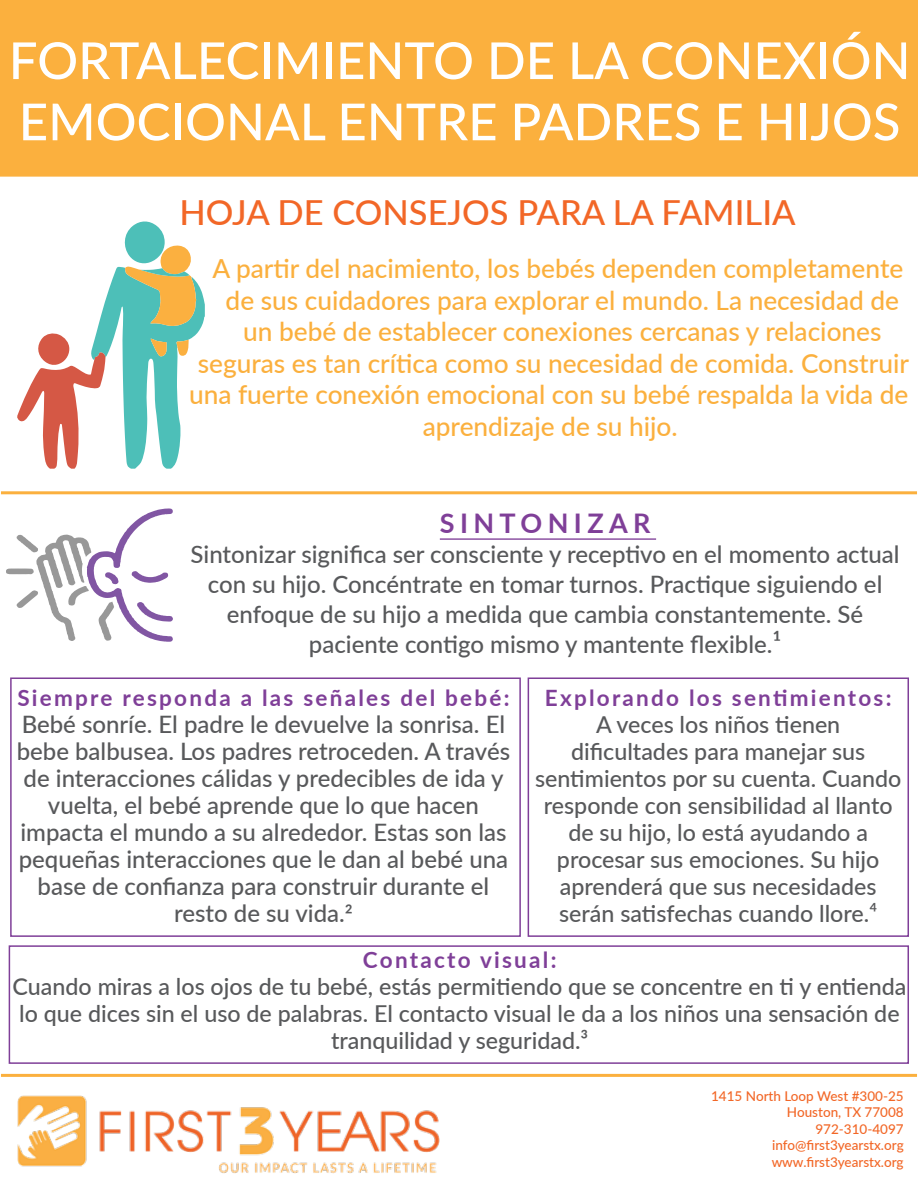
<style>
.page{position:relative;width:918px;height:1188px;background:#fff}
.page>*{position:absolute;margin:0;border:0;box-sizing:border-box;transform-origin:0 0}
.t1{font:500 51px/61.2px "Lato";color:#fff}
.t2{font:500 34.5px "Lato";color:#f26727}
.t3{font:700 27px "Lato";letter-spacing:.2em;color:#7f3f98}
.t4{font:500 26.25px "Lato";color:#fbb03e}
.t5{font:500 24px/27px "Lato";color:#58595b;text-align:center}
.t6{font:500 23.25px/27px "Lato";color:#58595b;text-align:center}
.t7{font:700 22.5px "Lato";letter-spacing:.1em;color:#7f3f98}
.t8{font:500 13.5px/16.5px "Lato";color:#f26727;text-align:right}
.s1{font-size:27px}
</style>
<div class="page">
<div style="left:0;top:0;width:918px;height:177px;background:#fbb03e"></div>
<svg style="left:6px;top:508px;width:167px;height:134px"></svg>
<hr style="left:440px;top:538px;width:216px;height:2px;background:#7f3f98">
<div style="left:10px;top:677px;width:511px;height:260px;border:2px solid #7f3f98"></div>
<div style="left:9px;top:945px;width:900px;height:119px;border:2px solid #7f3f98"></div>
<div style="left:528px;top:677px;width:381px;height:260px;border:2px solid #7f3f98"></div>
<svg style="left:17px;top:221px;width:188px;height:248px"></svg>
<hr style="left:1px;top:491px;width:916px;height:3px;background:#fbb03e">
<hr style="left:1px;top:1074px;width:916px;height:3px;background:#fbb03e">
<img style="left:17px;top:1095px;width:423px;height:79px">
<h1 class="t1" style="left:9px;top:28px;width:903px">FORTALECIMIENTO DE LA CONEXIÓN<br>EMOCIONAL ENTRE PADRES E HIJOS</h1>
<h2 class="t2" style="left:179px;top:188px;width:618px">HOJA DE CONSEJOS PARA LA FAMILIA</h2>
<p class="t4" style="left:212px;top:250px;width:692px">A partir del nacimiento, los bebés dependen completamente</p>
<p class="t4" style="left:226px;top:281px;width:675px">de sus cuidadores para explorar el mundo. La necesidad de</p>
<p class="t4" style="left:243px;top:313px;width:640px">un bebé de establecer conexiones cercanas y relaciones</p>
<p class="t4" style="left:198px;top:344px;width:713px">seguras es tan crítica como su necesidad de comida. Construir</p>
<p class="t4" style="left:189px;top:376px;width:721px">una fuerte conexión emocional con su bebé respalda la vida de</p>
<p class="t4" style="left:423px;top:407px;width:257px">aprendizaje de su hijo.</p>
<p class="t3" style="left:440px;top:503px;width:212px">SINTONIZAR</p>
<p class="t5" style="left:191px;top:538px;width:711px;line-height:30px">Sintonizar significa ser consciente y receptivo en el momento actual con su hijo. Concéntrate en tomar turnos. Practique siguiendo el enfoque de su hijo a medida que cambia constantemente. Sé paciente contigo mismo y mantente flexible.<span class="s1">¹</span></p>
<p class="t7" style="left:17px;top:682px;width:494px">Siempre responda a las señales del bebé:</p>
<p class="t5" style="left:17px;top:710px;width:495px">Bebé sonríe. El padre le devuelve la sonrisa. El bebe balbusea. Los padres retroceden. A través de interacciones cálidas y predecibles de ida y vuelta, el bebé aprende que lo que hacen impacta el mundo a su alrededor. Estas son las pequeñas interacciones que le dan al bebé una base de confianza para construir durante el resto de su vida.2</p>
<p class="t7" style="left:545px;top:682px;width:348px">Explorando los sentimientos:</p>
<p class="t6" style="left:535px;top:710px;width:368px">A veces los niños tienen dificultades para manejar sus sentimientos por su cuenta. Cuando responde con sensibilidad al llanto de su hijo, lo está ayudando a procesar sus emociones. Su hijo aprenderá que sus necesidades serán satisfechas cuando llore.⁴</p>
<p class="t7" style="left:363px;top:943px;width:195px">Contacto visual:</p>
<p class="t6" style="left:13px;top:972px;width:895px">Cuando miras a los ojos de tu bebé, estás permitiendo que se concentre en ti y entienda lo que dices sin el uso de palabras. El contacto visual le da a los niños una sensación de tranquilidad y seguridad.³</p>
<p class="t8" style="left:711px;top:1087px;width:194px">1415 North Loop West #300-25<br>Houston, TX 77008<br>972-310-4097 info@first3yearstx.org www.first3yearstx.org</p>
</div>
